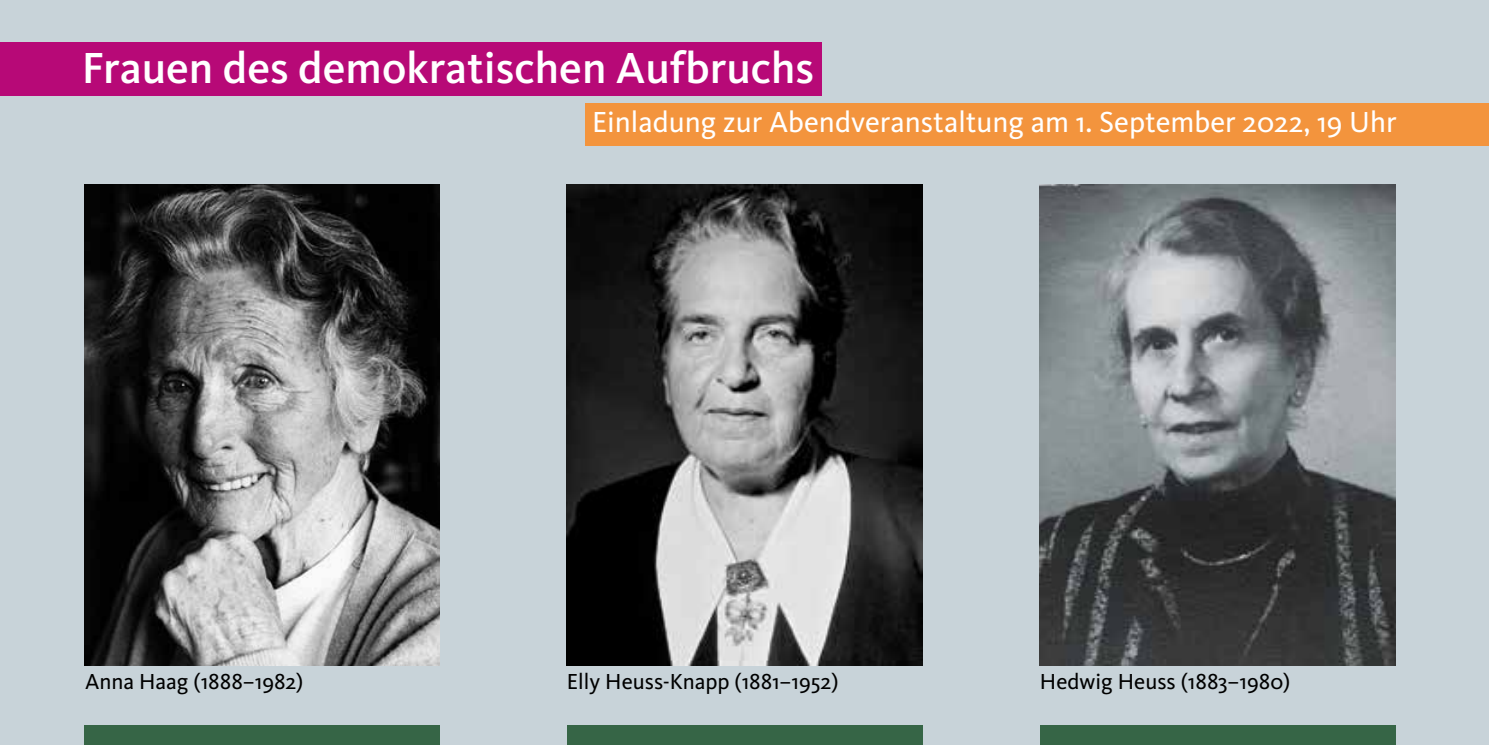
<style>
.page{position:relative;width:1489px;height:745px;background:#fff}
.page>*{position:absolute;margin:0;border:0;box-sizing:border-box;transform-origin:0 0}
.t1{font:500 45px "Kievit";color:#fff}
.t2{font:30px "Kievit";color:#fff}
.t3{font:22.5px "Kievit";color:#000}
</style>
<div class="page">
<div style="left:0;top:0;width:1488px;height:744px;background:#c8d3d9"></div>
<div style="left:84px;top:724px;width:356px;height:20px;background:#366546"></div>
<div style="left:585px;top:103px;width:903px;height:42px;background:#f3943d"></div>
<div style="left:0;top:42px;width:821px;height:54px;background:#b70977"></div>
<img style="left:84px;top:184px;width:356px;height:480px">
<img style="left:566px;top:184px;width:356px;height:480px">
<img style="left:1039px;top:184px;width:356px;height:480px">
<div style="left:566px;top:724px;width:356px;height:20px;background:#366546"></div>
<div style="left:1039px;top:724px;width:356px;height:20px;background:#366546"></div>
<h1 class="t1" style="left:82px;top:41px;width:734px">Frauen des demokratischen Aufbruchs</h1>
<h2 class="t2" style="left:592px;top:104px;width:806px">Einladung zur Abendveranstaltung am 1. September 2022, 19 Uhr</h2>
<p class="t3" style="left:85px;top:667px;width:220px">Anna Haag (1888–1982)</p>
<p class="t3" style="left:566px;top:667px;width:273px">Elly Heuss-Knapp (1881–1952)</p>
<p class="t3" style="left:1039px;top:667px;width:252px">Hedwig Heuss (1883–1980)</p>
</div>
